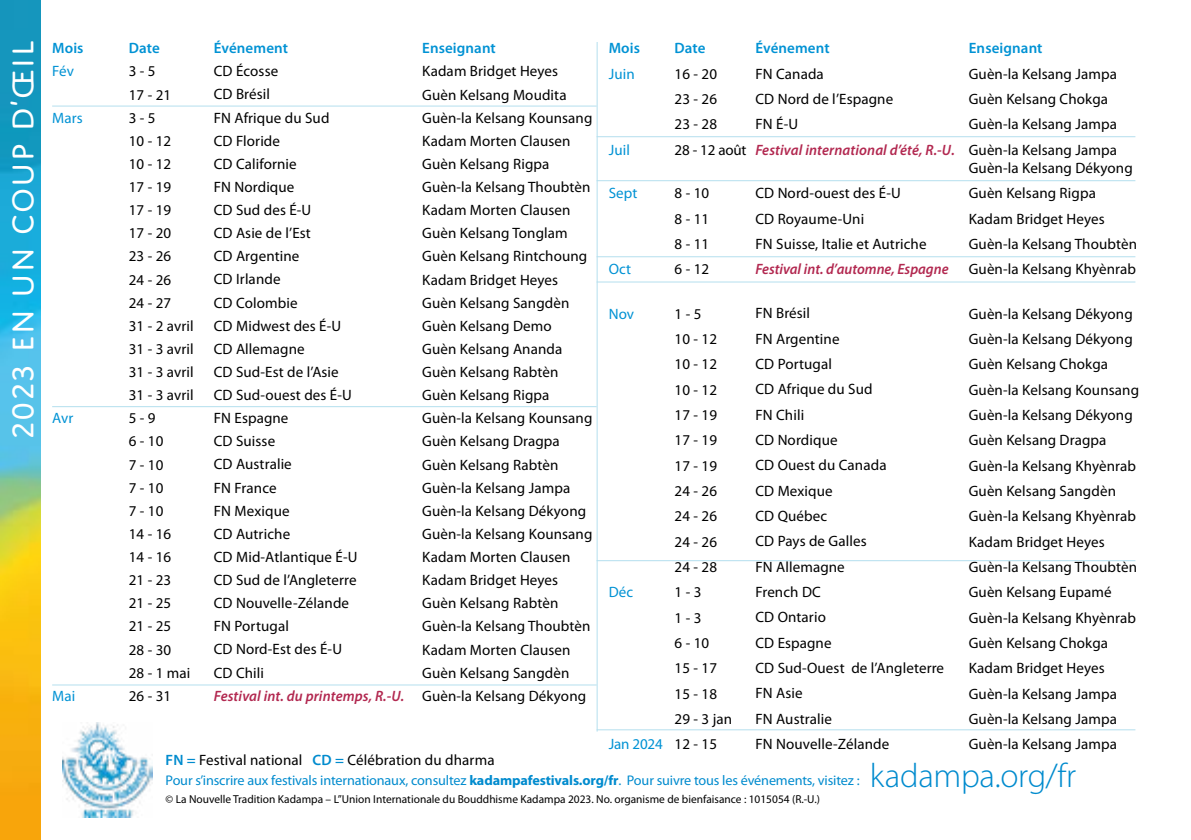
<style>
.page{position:relative;width:1191px;height:840px;background:#fff}
.page>*{position:absolute;margin:0;border:0;box-sizing:border-box;transform-origin:0 0}
.t1{font:300 34px "Myriad Pro";letter-spacing:-.01em;color:#008bce}
.t2{font:32px "Domus Titling";letter-spacing:.045em;color:#fff}
.t3{font:15px/23.2px "Myriad Pro";letter-spacing:.01em;color:#000}
.t4{font:italic 600 15px "Myriad Pro";letter-spacing:.01em;color:#b22850}
.t5{font:600 15px "Myriad Pro";letter-spacing:.01em;color:#0092d4}
.t6{font:15px "Myriad Pro";letter-spacing:.01em;color:#0092d4}
.t7{font:italic 600 15px "Myriad Pro";letter-spacing:.01em;color:#b22850;scale:.96 1}
.t8{font:14px "Myriad Pro";letter-spacing:-.01em;color:#008bce}
.t9{font:11.6px "Myriad Pro";color:#000}
.s1{font-weight:600;color:#008bce}
.s2{font-weight:700}
</style>
<div class="page">
<img style="left:0;top:0;width:41px;height:839px">
<hr style="left:52px;top:105px;width:544px;height:1px;background:#b4dfee">
<hr style="left:52px;top:406px;width:544px;height:1px;background:#b4dfee">
<hr style="left:52px;top:684px;width:544px;height:1px;background:#b4dfee">
<hr style="left:596px;top:136px;width:539px;height:1px;background:#b4dfee">
<hr style="left:596px;top:256px;width:539px;height:1px;background:#b4dfee">
<hr style="left:596px;top:180px;width:539px;height:1px;background:#b4dfee">
<hr style="left:596px;top:560px;width:539px;height:1px;background:#b4dfee">
<hr style="left:596px;top:729px;width:539px;height:1px;background:#b4dfee">
<hr style="left:596px;top:281px;width:539px;height:1px;background:#b4dfee">
<hr style="left:596px;top:42px;width:1px;height:689px;background:#b4dfee">
<img style="left:63px;top:722px;width:90px;height:95px">
<h2 class="t2" style="left:5px;top:439px;width:399px;rotate:-90deg">2023 en un coup d’œil</h2>
<p class="t5" style="left:129px;top:39px;width:33px">Date</p>
<p class="t5" style="left:52px;top:39px;width:33px">Mois</p>
<p class="t6" style="left:52px;top:62px;width:23px">Fév</p>
<p class="t6" style="left:52px;top:108px;width:32px">Mars</p>
<p class="t3" style="left:129px;top:59px;width:66px">3 - 5<br>17 - 21<br>3 - 5<br>10 - 12<br>10 - 12<br>17 - 19<br>17 - 19<br>17 - 20<br>23 - 26<br>24 - 26<br>24 - 27<br>31 - 2 avril<br>31 - 3 avril<br>31 - 3 avril<br>31 - 3 avril<br>5 - 9<br>6 - 10<br>7 - 10<br>7 - 10<br>7 - 10<br>14 - 16<br>14 - 16<br>21 - 23<br>21 - 25<br>21 - 25<br>28 - 30<br>28 - 1 mai<br>26 - 31</p>
<p class="t6" style="left:52px;top:409px;width:23px">Avr</p>
<p class="t6" style="left:52px;top:686px;width:25px">Mai</p>
<p class="t5" style="left:214px;top:39px;width:76px">Événement</p>
<p class="t3" style="left:214px;top:59px;width:145px">CD Écosse<br>CD Brésil<br>FN Afrique du Sud<br>CD Floride<br>CD Californie<br>FN Nordique<br>CD Sud des É-U<br>CD Asie de l’Est<br>CD Argentine<br>CD Irlande<br>CD Colombie<br>CD Midwest des É-U<br>CD Allemagne<br>CD Sud-Est de l’Asie<br>CD Sud-ouest des É-U<br>FN Espagne<br>CD Suisse<br>CD Australie<br>FN France<br>FN Mexique<br>CD Autriche<br>CD Mid-Atlantique É-U<br>CD Sud de l’Angleterre<br>CD Nouvelle-Zélande<br>FN Portugal<br>CD Nord-Est des É-U<br>CD Chili</p>
<p class="t4" style="left:214px;top:686px;width:192px">Festival int. du printemps, R.-U.</p>
<p class="t5" style="left:422px;top:39px;width:75px">Enseignant</p>
<p class="t3" style="left:422px;top:59px;width:172px">Kadam Bridget Heyes<br>Guèn Kelsang Moudita<br>Guèn-la Kelsang Kounsang<br>Kadam Morten Clausen<br>Guèn Kelsang Rigpa<br>Guèn-la Kelsang Thoubtèn<br>Kadam Morten Clausen<br>Guèn Kelsang Tonglam<br>Guèn Kelsang Rintchoung<br>Kadam Bridget Heyes<br>Guèn Kelsang Sangdèn<br>Guèn Kelsang Demo<br>Guèn Kelsang Ananda<br>Guèn Kelsang Rabtèn<br>Guèn Kelsang Rigpa<br>Guèn-la Kelsang Kounsang<br>Guèn Kelsang Dragpa<br>Guèn Kelsang Rabtèn<br>Guèn-la Kelsang Jampa<br>Guèn-la Kelsang Dékyong<br>Guèn-la Kelsang Kounsang<br>Kadam Morten Clausen<br>Kadam Bridget Heyes<br>Guèn Kelsang Rabtèn<br>Guèn-la Kelsang Thoubtèn<br>Kadam Morten Clausen<br>Guèn Kelsang Sangdèn<br>Guèn-la Kelsang Dékyong</p>
<p class="t5" style="left:608px;top:39px;width:33px">Mois</p>
<p class="t6" style="left:608px;top:64px;width:28px">Juin</p>
<p class="t6" style="left:608px;top:140px;width:23px">Juil</p>
<p class="t6" style="left:608px;top:184px;width:30px">Sept</p>
<p class="t6" style="left:608px;top:260px;width:24px">Oct</p>
<p class="t6" style="left:608px;top:304px;width:27px">Nov</p>
<p class="t6" style="left:608px;top:582px;width:26px">Déc</p>
<p class="t6" style="left:608px;top:734px;width:56px">Jan 2024</p>
<p class="t5" style="left:674px;top:39px;width:33px">Date</p>
<p class="t3" style="left:674px;top:61px;width:73px;line-height:25.4px">16 - 20<br>23 - 26<br>23 - 28<br>28 - 12 août</p>
<p class="t3" style="left:674px;top:180px;width:36px;line-height:25.4px;text-align:justify">8 - 10<br>8 - 11<br>8 - 11<br>6 - 12</p>
<p class="t3" style="left:674px;top:300px;width:59px;line-height:25.4px">1 - 5<br>10 - 12<br>10 - 12<br>10 - 12<br>17 - 19<br>17 - 19<br>17 - 19<br>24 - 26<br>24 - 26<br>24 - 26<br>24 - 28<br>1 - 3<br>1 - 3<br>6 - 10<br>15 - 17<br>15 - 18<br>29 - 3 jan<br>12 - 15</p>
<p class="t5" style="left:755px;top:39px;width:76px">Événement</p>
<p class="t3" style="left:755px;top:61px;width:139px;line-height:25.4px">FN Canada<br>CD Nord de l’Espagne<br>FN É-U</p>
<p class="t4" style="left:755px;top:140px;width:201px">Festival international d’été, R.-U.</p>
<p class="t3" style="left:755px;top:180px;width:173px;line-height:25.4px">CD Nord-ouest des É-U<br>CD Royaume-Uni<br>FN Suisse, Italie et Autriche</p>
<p class="t7" style="left:755px;top:260px;width:203px">Festival int. d’automne, Espagne</p>
<p class="t3" style="left:755px;top:300px;width:190px;line-height:25.4px">FN Brésil<br>FN Argentine<br>CD Portugal<br>CD Afrique du Sud<br>FN Chili<br>CD Nordique<br>CD Ouest du Canada<br>CD Mexique<br>CD Québec<br>CD Pays de Galles<br>FN Allemagne<br>French DC<br>CD Ontario<br>CD Espagne<br>CD Sud-Ouest de l’Angleterre<br>FN Asie<br>FN Australie<br>FN Nouvelle-Zélande</p>
<p class="t5" style="left:968px;top:39px;width:75px">Enseignant</p>
<p class="t3" style="left:968px;top:61px;width:150px;line-height:25.4px">Guèn-la Kelsang Jampa<br>Guèn Kelsang Chokga<br>Guèn-la Kelsang Jampa<br>Guèn-la Kelsang Jampa</p>
<p class="t3" style="left:968px;top:155px;width:170px;line-height:25.4px">Guèn-la Kelsang Dékyong<br>Guèn Kelsang Rigpa<br>Kadam Bridget Heyes<br>Guèn-la Kelsang Thoubtèn<br>Guèn-la Kelsang Khyènrab</p>
<p class="t3" style="left:968px;top:300px;width:172px;line-height:25.4px">Guèn-la Kelsang Dékyong<br>Guèn-la Kelsang Dékyong<br>Guèn Kelsang Chokga<br>Guèn-la Kelsang Kounsang<br>Guèn-la Kelsang Dékyong<br>Guèn Kelsang Dragpa<br>Guèn-la Kelsang Khyènrab<br>Guèn Kelsang Sangdèn<br>Guèn-la Kelsang Khyènrab<br>Kadam Bridget Heyes<br>Guèn-la Kelsang Thoubtèn<br>Guèn Kelsang Eupamé<br>Guèn-la Kelsang Khyènrab<br>Guèn Kelsang Chokga<br>Kadam Bridget Heyes<br>Guèn-la Kelsang Jampa<br>Guèn-la Kelsang Jampa<br>Guèn-la Kelsang Jampa</p>
<p class="t3" style="left:166px;top:748px;width:330px"><span class="s1">FN =</span> Festival national <span class="s1">CD =</span> Célébration du dharma</p>
<p class="t8" style="left:166px;top:770px;width:695px">Pour s’inscrire aux festivals internationaux, consultez <span class="s2">kadampafestivals.org/fr</span>. Pour suivre tous les événements, visitez :</p>
<p class="t9" style="left:166px;top:791px;width:656px">© La Nouvelle Tradition Kadampa – L”Union Internationale du Bouddhisme Kadampa 2023. No. organisme de bienfaisance : 1015054 (R.-U.)</p>
<h1 class="t1" style="left:870px;top:756px;width:208px">kadampa.org/fr</h1>
</div>
